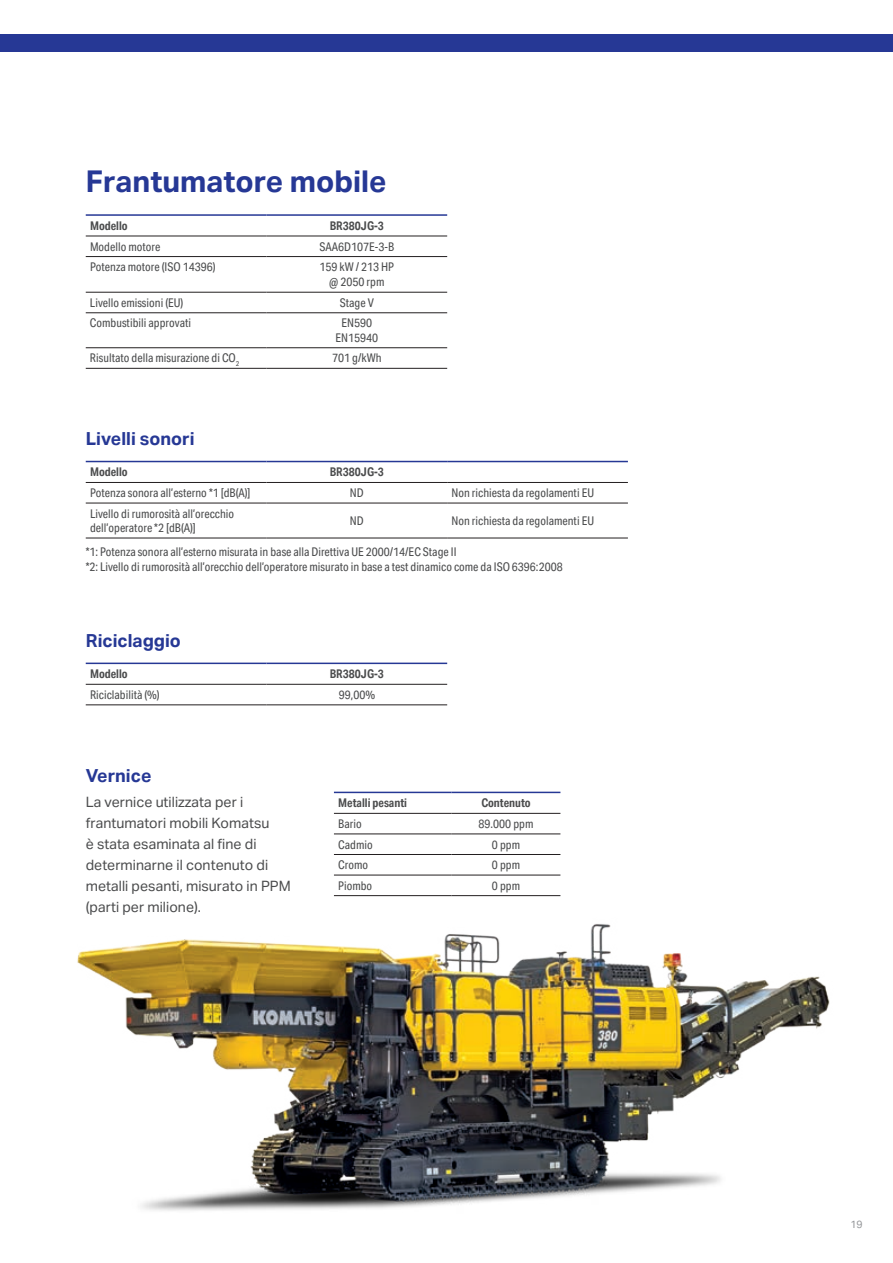
<style>
.page{position:relative;width:893px;height:1263px;background:#fff}
.page>*{position:absolute;margin:0;border:0;box-sizing:border-box;transform-origin:0 0}
.t1{font:700 30px "Aktiv Grotesk";color:#263895}
.t2{font:700 18px "Aktiv Grotesk";color:#263895}
.t3{font:14.25px/21px "Aktiv Grotesk";color:#4b4c4d}
.t4{font:12px/14.4px "Aktiv Grotesk Cd";color:#4b4c4d}
.t5{font:700 12px "Aktiv Grotesk Cd";color:#4b4c4d}
.t6{font:10.5px "Aktiv Grotesk";color:#939598}
</style>
<div class="page">
<img style="left:77px;top:924px;width:753px;height:287px">
<hr style="left:334px;top:833px;width:118px;height:1px;background:#231f20">
<hr style="left:334px;top:854px;width:118px;height:1px;background:#231f20">
<hr style="left:334px;top:875px;width:118px;height:1px;background:#231f20">
<hr style="left:334px;top:895px;width:118px;height:1px;background:#231f20">
<hr style="left:334px;top:813px;width:118px;height:1px;background:#231f20">
<hr style="left:452px;top:813px;width:108px;height:1px;background:#231f20">
<hr style="left:452px;top:833px;width:108px;height:1px;background:#231f20">
<hr style="left:452px;top:854px;width:108px;height:1px;background:#231f20">
<hr style="left:452px;top:875px;width:108px;height:1px;background:#231f20">
<hr style="left:452px;top:895px;width:108px;height:1px;background:#231f20">
<hr style="left:334px;top:792px;width:118px;height:1px;background:#263895">
<hr style="left:452px;top:792px;width:108px;height:1px;background:#263895">
<hr style="left:86px;top:503px;width:180px;height:1px;background:#231f20">
<hr style="left:86px;top:538px;width:180px;height:1px;background:#231f20">
<hr style="left:266px;top:538px;width:181px;height:1px;background:#231f20">
<hr style="left:447px;top:538px;width:181px;height:1px;background:#231f20">
<hr style="left:86px;top:482px;width:180px;height:1px;background:#231f20">
<hr style="left:266px;top:482px;width:181px;height:1px;background:#231f20">
<hr style="left:447px;top:482px;width:181px;height:1px;background:#231f20">
<hr style="left:266px;top:503px;width:181px;height:1px;background:#231f20">
<hr style="left:447px;top:503px;width:181px;height:1px;background:#231f20">
<hr style="left:86px;top:461px;width:180px;height:1px;background:#263895">
<hr style="left:266px;top:461px;width:181px;height:1px;background:#263895">
<hr style="left:447px;top:461px;width:181px;height:1px;background:#263895">
<hr style="left:86px;top:256px;width:180px;height:1px;background:#231f20">
<hr style="left:86px;top:292px;width:180px;height:1px;background:#231f20">
<hr style="left:266px;top:292px;width:181px;height:1px;background:#231f20">
<hr style="left:86px;top:312px;width:180px;height:1px;background:#231f20">
<hr style="left:266px;top:312px;width:181px;height:1px;background:#231f20">
<hr style="left:86px;top:347px;width:180px;height:1px;background:#231f20">
<hr style="left:86px;top:368px;width:180px;height:1px;background:#231f20">
<hr style="left:266px;top:347px;width:181px;height:1px;background:#231f20">
<hr style="left:266px;top:368px;width:181px;height:1px;background:#231f20">
<hr style="left:86px;top:236px;width:180px;height:1px;background:#231f20">
<hr style="left:266px;top:236px;width:181px;height:1px;background:#231f20">
<hr style="left:266px;top:256px;width:181px;height:1px;background:#231f20">
<hr style="left:86px;top:214px;width:180px;height:2px;background:#263895">
<hr style="left:266px;top:214px;width:181px;height:2px;background:#263895">
<hr style="left:86px;top:704px;width:180px;height:1px;background:#231f20">
<hr style="left:86px;top:684px;width:180px;height:1px;background:#231f20">
<hr style="left:266px;top:684px;width:181px;height:1px;background:#231f20">
<hr style="left:266px;top:704px;width:181px;height:1px;background:#231f20">
<hr style="left:86px;top:663px;width:180px;height:1px;background:#263895">
<hr style="left:266px;top:663px;width:181px;height:1px;background:#263895">
<div style="left:0;top:34px;width:893px;height:17px;background:#263895"></div>
<h1 class="t1" style="left:86px;top:164px;width:303px">Frantumatore mobile</h1>
<p class="t5" style="left:90px;top:219px;width:39px">Modello</p>
<p class="t5" style="left:330px;top:219px;width:56px">BR380JG-3</p>
<p class="t4" style="left:90px;top:239px;width:72px">Modello motore</p>
<p class="t4" style="left:319px;top:239px;width:76px">SAA6D107E-3-B</p>
<p class="t4" style="left:90px;top:260px;width:127px">Potenza motore (ISO 14396)</p>
<p class="t4" style="left:319px;top:260px;width:76px;text-align:center">159 kW / 213 HP @ 2050 rpm</p>
<p class="t4" style="left:90px;top:295px;width:95px">Livello emissioni (EU)</p>
<p class="t4" style="left:340px;top:295px;width:35px">Stage V</p>
<p class="t4" style="left:90px;top:316px;width:103px">Combustibili approvati</p>
<p class="t4" style="left:335px;top:316px;width:44px;text-align:center">EN590<br>EN15940</p>
<p class="t4" style="left:90px;top:351px;width:151px">Risultato della misurazione di CO<sub>2</sub></p>
<p class="t4" style="left:332px;top:351px;width:51px">701 g/kWh</p>
<h2 class="t2" style="left:86px;top:429px;width:110px">Livelli sonori</h2>
<p class="t5" style="left:90px;top:465px;width:39px">Modello</p>
<p class="t5" style="left:330px;top:465px;width:56px">BR380JG-3</p>
<p class="t4" style="left:90px;top:486px;width:162px">Potenza sonora all’esterno *1 [dB(A)]</p>
<p class="t4" style="left:350px;top:486px;width:15px">ND</p>
<p class="t4" style="left:451px;top:486px;width:144px">Non richiesta da regolamenti EU</p>
<p class="t4" style="left:90px;top:506px;width:146px">Livello di rumorosità all’orecchio dell’operatore *2 [dB(A)]</p>
<p class="t4" style="left:350px;top:513px;width:15px">ND</p>
<p class="t4" style="left:451px;top:513px;width:144px">Non richiesta da regolamenti EU</p>
<p class="t4" style="left:86px;top:544px;width:478px;line-height:15px">*1: Potenza sonora all’esterno misurata in base alla Direttiva UE 2000/14/EC Stage II<br>*2: Livello di rumorosità all’orecchio dell’operatore misurato in base a test dinamico come da ISO 6396:2008</p>
<h2 class="t2" style="left:86px;top:630px;width:97px">Riciclaggio</h2>
<p class="t5" style="left:90px;top:667px;width:39px">Modello</p>
<p class="t5" style="left:330px;top:667px;width:56px">BR380JG-3</p>
<p class="t4" style="left:90px;top:687px;width:71px">Riciclabilità (%)</p>
<p class="t4" style="left:339px;top:687px;width:38px">99,00%</p>
<h2 class="t2" style="left:86px;top:765px;width:67px">Vernice</h2>
<p class="t3" style="left:86px;top:792px;width:207px">La vernice utilizzata per i frantumatori mobili Komatsu<br>è stata esaminata al fine di determinarne il contenuto di metalli pesanti, misurato in PPM (parti per milione).</p>
<p class="t5" style="left:338px;top:796px;width:70px">Metalli pesanti</p>
<p class="t5" style="left:481px;top:796px;width:51px">Contenuto</p>
<p class="t4" style="left:338px;top:816px;width:25px">Bario</p>
<p class="t4" style="left:479px;top:816px;width:56px">89.000 ppm</p>
<p class="t4" style="left:338px;top:837px;width:36px">Cadmio</p>
<p class="t4" style="left:492px;top:837px;width:30px">0 ppm</p>
<p class="t4" style="left:338px;top:858px;width:31px">Cromo</p>
<p class="t4" style="left:492px;top:858px;width:30px">0 ppm</p>
<p class="t4" style="left:338px;top:878px;width:36px">Piombo</p>
<p class="t4" style="left:492px;top:878px;width:30px">0 ppm</p>
<p class="t6" style="left:850px;top:1218px;width:14px">19</p>
</div>
